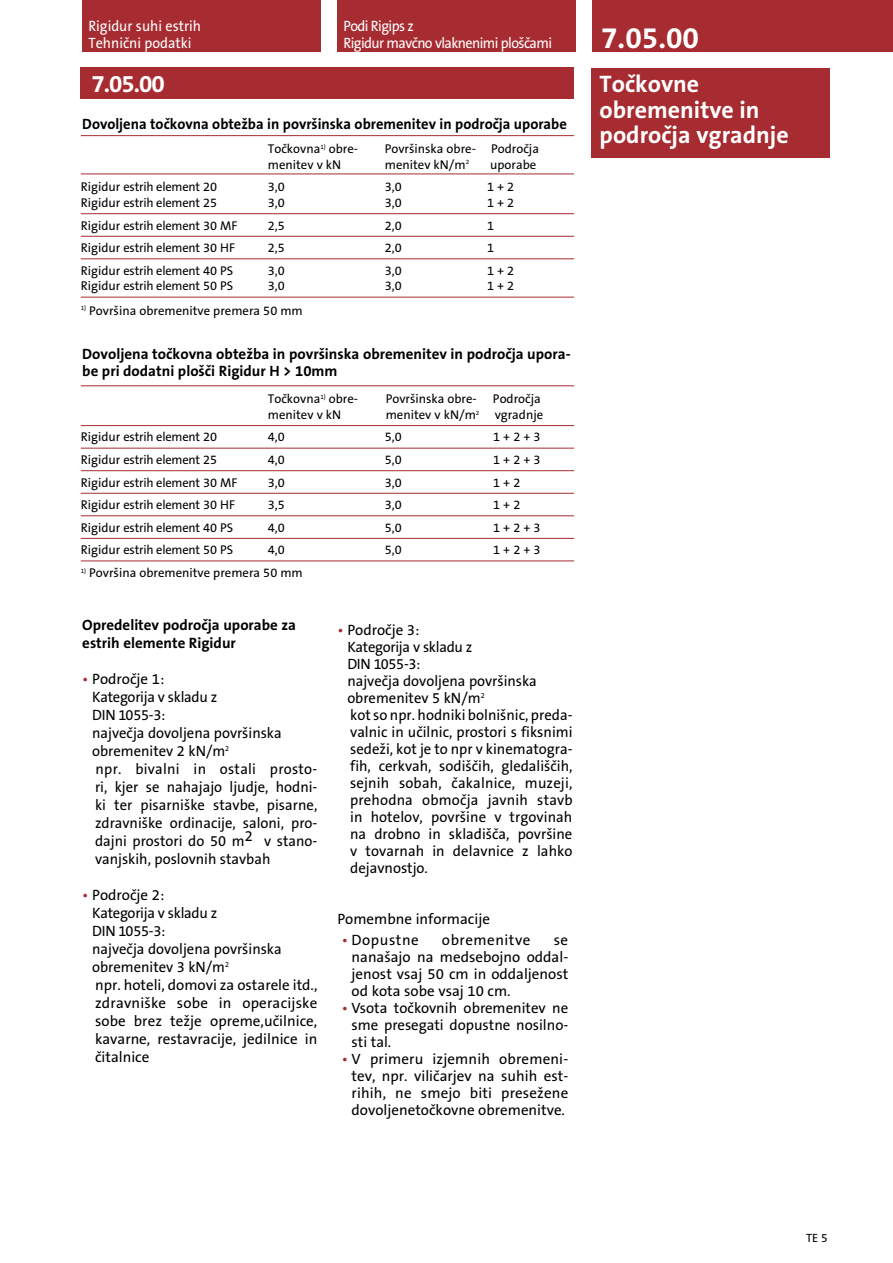
<style>
.page{position:relative;width:893px;height:1263px;background:#fff}
.page>*{position:absolute;margin:0;border:0;box-sizing:border-box;transform-origin:0 0}
.t1{font:700 30px "The Sans B7";color:#fff}
.t2{font:700 24.3px "The Sans B7";color:#fff}
.t3{font:700 24px/25.5px "The Sans B7";color:#fff}
.t4{font:15px/17px "The Sans B5 Plain";color:#000}
.t5{font:700 15px/18px "The Sans B7";color:#000}
.t6{font:15px/17px "The Sans B5 Plain";letter-spacing:-.04em;color:#fff;scale:.95 1}
.t7{font:15px/17px "The Sans B5 Plain";color:#fff;scale:.95 1}
.t8{font:15px "The Sans B5 Plain";letter-spacing:.035em;color:#000}
.t9{font:12.75px "The Sans B5 Plain";color:#000}
.t10{font:12px "The Sans B5 Plain";color:#000}
.s1{color:#a72c31}
</style>
<div class="page">
<hr style="left:81px;top:385px;width:493px;height:1px;background:#a72c31">
<hr style="left:81px;top:425px;width:493px;height:1px;background:#a72c31">
<hr style="left:81px;top:448px;width:493px;height:1px;background:#a72c31">
<hr style="left:81px;top:470px;width:493px;height:1px;background:#a72c31">
<hr style="left:81px;top:493px;width:493px;height:1px;background:#a72c31">
<hr style="left:81px;top:515px;width:493px;height:1px;background:#a72c31">
<hr style="left:81px;top:538px;width:493px;height:1px;background:#a72c31">
<hr style="left:81px;top:561px;width:493px;height:1px;background:#a72c31">
<div style="left:591px;top:68px;width:238px;height:89px;background:#a72c31"></div>
<hr style="left:81px;top:135px;width:493px;height:1px;background:#a72c31">
<hr style="left:81px;top:174px;width:493px;height:1px;background:#a72c31">
<hr style="left:81px;top:213px;width:493px;height:1px;background:#a72c31">
<hr style="left:81px;top:236px;width:493px;height:1px;background:#a72c31">
<hr style="left:81px;top:258px;width:493px;height:1px;background:#a72c31">
<hr style="left:81px;top:297px;width:493px;height:1px;background:#a72c31">
<div style="left:81px;top:67px;width:493px;height:32px;background:#a72c31"></div>
<div style="left:82px;top:0;width:238px;height:51px;background:#a72c31"></div>
<div style="left:337px;top:0;width:239px;height:51px;background:#a72c31"></div>
<div style="left:593px;top:0;width:300px;height:51px;background:#a72c31"></div>
<p class="t7" style="left:88px;top:18px;width:120px">Rigidur suhi estrih<br>Tehnični podatki</p>
<p class="t6" style="left:343px;top:18px;width:221px">Podi Rigips z<br>Rigidur mavčno vlaknenimi ploščami</p>
<h1 class="t1" style="left:601px;top:20px;width:99px">7.05.00</h1>
<h2 class="t2" style="left:91px;top:69px;width:75px">7.05.00</h2>
<p class="t5" style="left:82px;top:115px;width:486px">Dovoljena točkovna obtežba in površinska obremenitev in področja uporabe</p>
<p class="t9" style="left:268px;top:141px;width:92px">Točkovna<sup>1)</sup> obre-</p>
<p class="t9" style="left:385px;top:141px;width:156px">Površinska obre- Področja</p>
<p class="t9" style="left:268px;top:157px;width:75px">menitev v kN</p>
<p class="t9" style="left:385px;top:157px;width:86px">menitev kN/m<sup>2</sup></p>
<p class="t9" style="left:490px;top:157px;width:48px">uporabe</p>
<p class="t9" style="left:81px;top:179px;width:138px">Rigidur estrih element 20</p>
<p class="t9" style="left:268px;top:179px;width:18px">3,0</p>
<p class="t9" style="left:385px;top:179px;width:18px">3,0</p>
<p class="t9" style="left:487px;top:179px;width:29px">1 + 2</p>
<p class="t9" style="left:81px;top:195px;width:138px">Rigidur estrih element 25</p>
<p class="t9" style="left:268px;top:195px;width:18px">3,0</p>
<p class="t9" style="left:385px;top:195px;width:18px">3,0</p>
<p class="t9" style="left:487px;top:195px;width:29px">1 + 2</p>
<p class="t9" style="left:81px;top:218px;width:158px">Rigidur estrih element 30 MF</p>
<p class="t9" style="left:268px;top:218px;width:18px">2,5</p>
<p class="t9" style="left:385px;top:218px;width:18px">2,0</p>
<p class="t9" style="left:487px;top:218px;width:9px">1</p>
<p class="t9" style="left:81px;top:240px;width:156px">Rigidur estrih element 30 HF</p>
<p class="t9" style="left:268px;top:240px;width:18px">2,5</p>
<p class="t9" style="left:385px;top:240px;width:18px">2,0</p>
<p class="t9" style="left:487px;top:240px;width:9px">1</p>
<p class="t9" style="left:81px;top:263px;width:154px">Rigidur estrih element 40 PS</p>
<p class="t9" style="left:268px;top:263px;width:18px">3,0</p>
<p class="t9" style="left:385px;top:263px;width:18px">3,0</p>
<p class="t9" style="left:487px;top:263px;width:29px">1 + 2</p>
<p class="t9" style="left:81px;top:279px;width:154px">Rigidur estrih element 50 PS</p>
<p class="t9" style="left:268px;top:279px;width:18px">3,0</p>
<p class="t9" style="left:385px;top:279px;width:18px">3,0</p>
<p class="t9" style="left:487px;top:279px;width:29px">1 + 2</p>
<p class="t9" style="left:81px;top:303px;width:224px"><sup>1)</sup> Površina obremenitve premera 50 mm</p>
<p class="t5" style="left:82px;top:346px;width:490px;line-height:16.5px">Dovoljena točkovna obtežba in površinska obremenitev in področja upora&shy;be pri dodatni plošči Rigidur H &gt; 10mm</p>
<p class="t9" style="left:268px;top:391px;width:92px">Točkovna<sup>1)</sup> obre-</p>
<p class="t9" style="left:386px;top:391px;width:93px">Površinska obre-</p>
<p class="t9" style="left:493px;top:391px;width:49px">Področja</p>
<p class="t9" style="left:268px;top:407px;width:75px">menitev v kN</p>
<p class="t9" style="left:386px;top:407px;width:159px">menitev v kN/m<sup>2</sup> vgradnje</p>
<p class="t9" style="left:81px;top:430px;width:138px">Rigidur estrih element 20</p>
<p class="t9" style="left:268px;top:430px;width:18px">4,0</p>
<p class="t9" style="left:385px;top:430px;width:18px">5,0</p>
<p class="t9" style="left:493px;top:430px;width:49px">1 + 2 + 3</p>
<p class="t9" style="left:81px;top:452px;width:138px">Rigidur estrih element 25</p>
<p class="t9" style="left:268px;top:452px;width:18px">4,0</p>
<p class="t9" style="left:385px;top:452px;width:18px">5,0</p>
<p class="t9" style="left:493px;top:452px;width:49px">1 + 2 + 3</p>
<p class="t9" style="left:81px;top:475px;width:158px">Rigidur estrih element 30 MF</p>
<p class="t9" style="left:268px;top:475px;width:18px">3,0</p>
<p class="t9" style="left:385px;top:475px;width:18px">3,0</p>
<p class="t9" style="left:493px;top:475px;width:29px">1 + 2</p>
<p class="t9" style="left:81px;top:497px;width:156px">Rigidur estrih element 30 HF</p>
<p class="t9" style="left:268px;top:497px;width:18px">3,5</p>
<p class="t9" style="left:385px;top:497px;width:18px">3,0</p>
<p class="t9" style="left:493px;top:497px;width:29px">1 + 2</p>
<p class="t9" style="left:81px;top:520px;width:154px">Rigidur estrih element 40 PS</p>
<p class="t9" style="left:268px;top:520px;width:18px">4,0</p>
<p class="t9" style="left:385px;top:520px;width:18px">5,0</p>
<p class="t9" style="left:493px;top:520px;width:49px">1 + 2 + 3</p>
<p class="t9" style="left:81px;top:542px;width:154px">Rigidur estrih element 50 PS</p>
<p class="t9" style="left:268px;top:542px;width:18px">4,0</p>
<p class="t9" style="left:385px;top:542px;width:18px">5,0</p>
<p class="t9" style="left:493px;top:542px;width:49px">1 + 2 + 3</p>
<p class="t9" style="left:81px;top:565px;width:224px"><sup>1)</sup> Površina obremenitve premera 50 mm</p>
<p class="t5" style="left:82px;top:616px;width:215px">Opredelitev področja uporabe za estrih elemente Rigidur</p>
<p class="t4" style="left:92px;top:670px;width:227px;line-height:18px;text-indent:-10px"><span class="s1">•</span> Področje 1:<br>Kategorija v skladu z<br>DIN 1055-3:<br>največja dovoljena površinska obremenitev 2 kN/m<sup>2<br></sup>npr. bivalni in ostali prosto&shy;ri, kjer se nahajajo ljudje, hodni&shy;ki ter pisarniške stavbe, pisarne, zdravniške ordinacije, saloni, pro&shy;dajni prostori do 50 m2 v stano&shy;vanjskih, poslovnih stavbah</p>
<p class="t4" style="left:92px;top:886px;width:227px;line-height:18px;text-indent:-10px"><span class="s1">•</span> Področje 2:<br>Kategorija v skladu z<br>DIN 1055-3:<br>največja dovoljena površinska obremenitev 3 kN/m<sup>2<br></sup>npr. hoteli, domovi za ostarele itd., zdravniške sobe in operacijske sobe brez težje opreme,učilnice, kavarne, restavracije, jedilnice in čitalnice</p>
<p class="t4" style="left:347px;top:622px;width:227px;text-indent:-10px"><span class="s1">•</span> Področje 3:<br>Kategorija v skladu z<br>DIN 1055-3:<br>največja dovoljena površinska obremenitev 5 kN/m<sup>2<br></sup>kot so npr. hodniki bolnišnic, preda&shy;valnic in učilnic, prostori s fiksnimi sedeži, kot je to npr v kinematogra&shy;fih, cerkvah, sodiščih, gledališčih, sejnih sobah, čakalnice, muzeji, prehodna območja javnih stavb in hotelov, površine v trgovinah na drobno in skladišča, površine v tovarnah in delavnice z lahko dejavnostjo.</p>
<p class="t4" style="left:337px;top:911px;width:154px">Pomembne informacije</p>
<p class="t8" style="left:342px;top:931px;width:79px"><span class="s1">•</span> Dopustne</p>
<p class="t8" style="left:442px;top:931px;width:90px">obremenitve</p>
<p class="t4" style="left:352px;top:932px;width:218px;text-align:justify;text-indent:202px">se nanašajo na medsebojno oddal&shy;jenost vsaj 50 cm in oddaljenost od kota sobe vsaj 10 cm.</p>
<p class="t4" style="left:352px;top:1000px;width:218px;text-align:justify;text-indent:-10px"><span class="s1">•</span> Vsota točkovnih obremenitev ne sme presegati dopustne nosilno&shy;sti tal.</p>
<p class="t4" style="left:352px;top:1051px;width:218px;text-align:justify;text-indent:-10px"><span class="s1">•</span> V primeru izjemnih obremeni&shy;tev, npr. viličarjev na suhih est&shy;rihih, ne smejo biti presežene dovoljenetočkovne obremenitve.</p>
<h3 class="t3" style="left:600px;top:72px;width:191px">Točkovne obremenitve in področja vgradnje</h3>
<p class="t10" style="left:806px;top:1230px;width:23px">TE 5</p>
</div>
